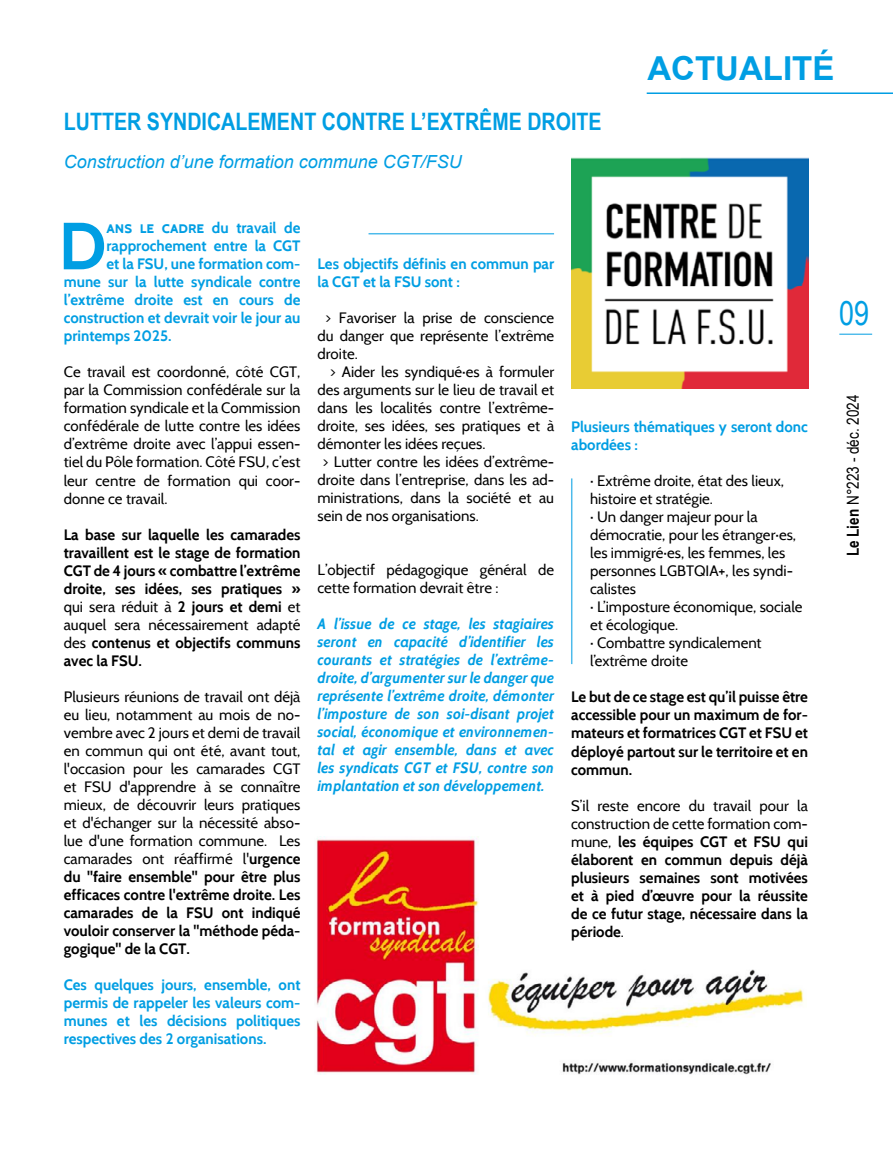
<style>
.page{position:relative;width:893px;height:1149px;background:#fff}
.page>*{position:absolute;margin:0;border:0;box-sizing:border-box;transform-origin:0 0}
.t1{font:700 66.45px "Cabin";color:#009ee3}
.t2{font:700 33px "Arial";color:#009ee3}
.t3{font:33px "Arial Narrow";color:#009ee3}
.t4{font:700 24px "Arial Narrow";color:#009ee3}
.t5{font:italic 18px "Arial";color:#009ee3}
.t6{font:16.5px "Arial Narrow";color:#000}
.t7{font:15px/18px "Cabin";color:#000;text-align:justify}
.t8{font:700 15px/18px "Cabin";color:#000;text-align:justify}
.t9{font:700 15px/18px "Cabin";color:#009ee3}
.t10{font:italic 700 15px/18px "Cabin";letter-spacing:-.01em;color:#009ee3;text-align:justify}
.s1{font-weight:400}
.s2{font-weight:700}
</style>
<div class="page">
<hr style="left:839px;top:334px;width:33px;height:1px;background:#009ee3">
<hr style="left:647px;top:92px;width:246px;height:2px;background:#009ee3">
<img style="left:571px;top:157px;width:238px;height:231px">
<img style="left:316px;top:836px;width:487px;height:239px">
<hr style="left:571px;top:478px;width:1px;height:186px;background:#009ee3">
<hr style="left:369px;top:233px;width:185px;height:1px;background:#009ee3">
<h3 class="t4" style="left:64px;top:104px;width:539px">LUTTER SYNDICALEMENT CONTRE L’EXTRÊME DROITE</h3>
<p class="t5" style="left:64px;top:150px;width:400px">Construction d’une formation commune CGT/FSU</p>
<h2 class="t2" style="left:647px;top:47px;width:188px">ACTUALITÉ</h2>
<h1 class="t1" style="left:59px;top:206px;width:49px">D</h1>
<p class="t9" style="left:106px;top:219px;width:195px">ans le cadre du travail de</p>
<p class="t9" style="left:106px;top:237px;width:195px">rapprochement entre la CGT</p>
<p class="t9" style="left:106px;top:255px;width:196px">et la FSU, une formation com-</p>
<p class="t9" style="left:64px;top:273px;width:238px">mune sur la lutte syndicale contre</p>
<p class="t9" style="left:64px;top:291px;width:238px">l’extrême droite est en cours de</p>
<p class="t9" style="left:64px;top:309px;width:238px">construction et devrait voir le jour au</p>
<p class="t9" style="left:64px;top:327px;width:109px">printemps 2025.</p>
<p class="t7" style="left:64px;top:363px;width:238px">Ce travail est coordonné, côté CGT, par la Commission confédérale sur la formation syndicale et la Commission confédérale de lutte contre les idées d’extrême droite avec l’appui essen&shy;tiel du Pôle formation. Côté FSU, c’est leur centre de formation qui coor&shy;donne ce travail.</p>
<p class="t8" style="left:64px;top:525px;width:238px">La base sur laquelle les camarades travaillent est le stage de formation CGT de 4 jours « combattre l’extrême droite, ses idées, ses pratiques » <span class="s1">qui sera réduit à</span> 2 jours et demi <span class="s1">et auquel sera nécessairement adapté des</span> contenus et objectifs communs avec la FSU.</p>
<p class="t7" style="left:64px;top:687px;width:238px">Plusieurs réunions de travail ont déjà eu lieu, notamment au mois de no&shy;vembre avec 2 jours et demi de travail en commun qui ont été, avant tout, l'occasion pour les camarades CGT et FSU d'apprendre à se connaître mieux, de découvrir leurs pratiques et d'échanger sur la nécessité abso&shy;lue d'une formation commune. Les camarades ont réaffirmé l'<span class="s2">urgence du "faire ensemble" pour être plus efficaces contre l'extrême droite. Les camarades de la FSU ont indiqué vouloir conserver la "méthode péda&shy;gogique" de la CGT.</span></p>
<p class="t9" style="left:64px;top:975px;width:238px;text-align:justify">Ces quelques jours, ensemble, ont permis de rappeler les valeurs com&shy;munes et les décisions politiques respectives des 2 organisations.</p>
<p class="t9" style="left:317px;top:254px;width:238px">Les objectifs définis en commun par la CGT et la FSU sont :</p>
<p class="t7" style="left:317px;top:308px;width:238px;text-indent:8px">&gt; Favoriser la prise de conscience du danger que représente l’extrême droite.</p>
<p class="t7" style="left:330px;top:362px;width:226px">&gt; Aider les syndiqué·es à formuler</p>
<p class="t7" style="left:317px;top:380px;width:238px">des arguments sur le lieu de travail et</p>
<p class="t7" style="left:317px;top:398px;width:238px">dans les localités contre l’extrême-</p>
<p class="t7" style="left:317px;top:416px;width:238px">droite, ses idées, ses pratiques et à</p>
<p class="t7" style="left:317px;top:434px;width:170px">démonter les idées reçues.</p>
<p class="t7" style="left:323px;top:452px;width:233px">&gt; Lutter contre les idées d’extrême-</p>
<p class="t7" style="left:317px;top:470px;width:238px">droite dans l’entreprise, dans les ad-</p>
<p class="t7" style="left:317px;top:488px;width:238px">ministrations, dans la société et au</p>
<p class="t7" style="left:317px;top:506px;width:163px">sein de nos organisations.</p>
<p class="t7" style="left:317px;top:560px;width:238px">L’objectif pédagogique général de cette formation devrait être :</p>
<p class="t10" style="left:317px;top:614px;width:238px">A l’issue de ce stage, les stagiaires seront en capacité d’identifier les courants et stratégies de l’extrême&shy;droite, d’argumenter sur le danger que représente l’extrême droite, démonter l’imposture de son soi-disant projet social, économique et environnemen&shy;tal et agir ensemble, dans et avec les syndicats CGT et FSU, contre son implantation et son développement.</p>
<p class="t9" style="left:571px;top:418px;width:238px">Plusieurs thématiques y seront donc abordées :</p>
<p class="t7" style="left:590px;top:472px;width:214px;text-align:left">· Extrême droite, état des lieux, histoire et stratégie.<br>· Un danger majeur pour la démocratie, pour les étranger·es, les immigré·es, les femmes, les personnes LGBTQIA+, les syndi&shy;calistes<br>· L’imposture économique, sociale et écologique.<br>· Combattre syndicalement l’extrême droite</p>
<p class="t8" style="left:571px;top:688px;width:238px">Le but de ce stage est qu’il puisse être accessible pour un maximum de for&shy;mateurs et formatrices CGT et FSU et déployé partout sur le territoire et en commun.</p>
<p class="t8" style="left:571px;top:796px;width:238px"><span class="s1">S’il reste encore du travail pour la construction de cette formation com&shy;mune,</span> les équipes CGT et FSU qui élaborent en commun depuis déjà plusieurs semaines sont motivées et à pied d’œuvre pour la réussite de ce futur stage, nécessaire dans la période<span class="s1">.</span></p>
<h2 class="t3" style="left:839px;top:289px;width:32px">09</h2>
<p class="t6" style="left:841px;top:556px;width:163px;rotate:-90deg"><span class="s2">Le Lien</span> N°223 - déc. 2024</p>
</div>
